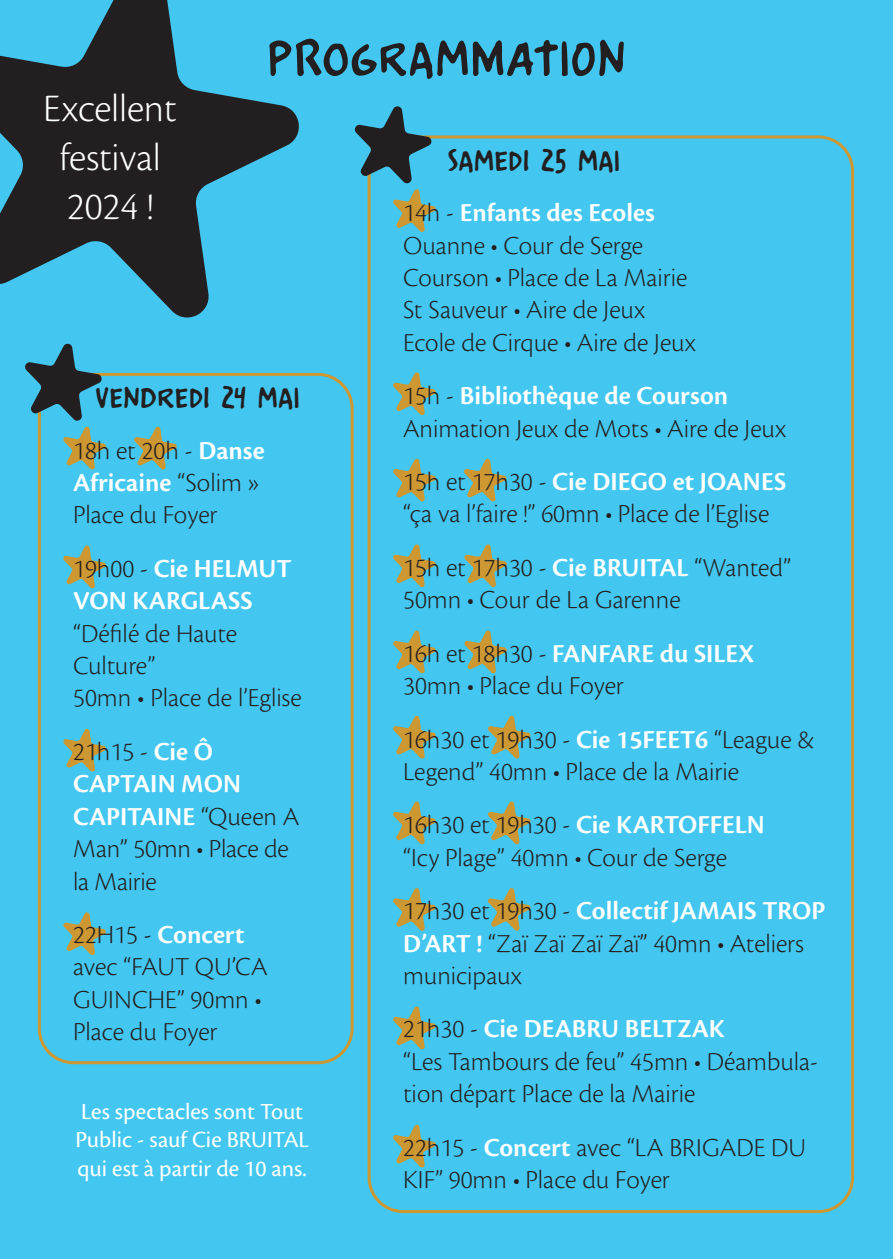
<style>
.page{position:relative;width:893px;height:1259px;background:#43c7f0}
.page>*{position:absolute;margin:0;border:0;box-sizing:border-box;transform-origin:0 0}
.Titre{font:51px "Minute";color:#231f20}
.Texte_courant{font:300 40.5px/48.6px "Cronos Pro";letter-spacing:-.005em;color:#fff;text-align:center}
.Titre-2{font:30px "Minute";letter-spacing:-.01em;color:#231f20}
.Texte_courant-2{font:300 27px/32.4px "Cronos Pro";color:#231f20}
.Texte_courant-3{font:600 27px/32.4px "Cronos Pro";color:#fff}
.Texte_courant-4{font:24px/28.8px "Cronos Pro";color:#fff}
.s1{font-weight:600;color:#fff}
.s2{font-weight:300;color:#231f20}
</style>
<div class="page">
<div style="left:368px;top:135px;width:486px;height:1078px;border:3px solid #cd9732;border-radius:34px"></div>
<div style="left:38px;top:373px;width:316px;height:691px;border:3px solid #cd9732;border-radius:34px"></div>
<svg style="left:393px;top:372px;width:43px;height:44px"></svg>
<svg style="left:393px;top:1124px;width:43px;height:44px"></svg>
<svg style="left:393px;top:458px;width:43px;height:44px"></svg>
<svg style="left:464px;top:458px;width:43px;height:44px"></svg>
<svg style="left:25px;top:343px;width:82px;height:127px"></svg>
<svg style="left:134px;top:426px;width:43px;height:44px"></svg>
<svg style="left:393px;top:544px;width:43px;height:44px"></svg>
<svg style="left:464px;top:544px;width:43px;height:44px"></svg>
<svg style="left:393px;top:630px;width:43px;height:44px"></svg>
<svg style="left:464px;top:630px;width:43px;height:44px"></svg>
<svg style="left:393px;top:715px;width:43px;height:44px"></svg>
<svg style="left:488px;top:715px;width:43px;height:44px"></svg>
<svg style="left:393px;top:801px;width:43px;height:44px"></svg>
<svg style="left:488px;top:801px;width:43px;height:44px"></svg>
<svg style="left:393px;top:888px;width:43px;height:43px"></svg>
<svg style="left:488px;top:888px;width:43px;height:43px"></svg>
<svg style="left:393px;top:1006px;width:43px;height:44px"></svg>
<svg style="left:63px;top:545px;width:43px;height:44px"></svg>
<svg style="left:63px;top:729px;width:43px;height:43px"></svg>
<svg style="left:63px;top:912px;width:43px;height:43px"></svg>
<svg style="left:0;top:0;width:299px;height:318px;fill:#231f20"></svg>
<svg style="left:354px;top:106px;width:82px;height:127px"></svg>
<p class="Titre" style="left:267px;top:19px;width:361px">PROGRAMMATION</p>
<p class="Texte_courant" style="left:43px;top:84px;width:135px">Excellent festival<br>2024 !</p>
<p class="Titre-2" style="left:95px;top:375px;width:206px">VENDREDI 24 MAI</p>
<p class="Texte_courant-2" style="left:73px;top:434px;width:193px">18h et 20h - <span class="s1">Danse<br>Africaine</span> “Solim »<br>Place du Foyer</p>
<p class="Texte_courant-3" style="left:73px;top:552px;width:220px"><span class="s2">19h00 -</span> Cie HELMUT<br>VON KARGLASS</p>
<p class="Texte_courant-2" style="left:73px;top:617px;width:165px">“Défilé de Haute<br>Culture”</p>
<p class="Texte_courant-2" style="left:73px;top:681px;width:230px">50mn • Place de l’Eglise</p>
<p class="Texte_courant-2" style="left:73px;top:735px;width:228px">21h15 - <span class="s1">Cie Ô<br>CAPTAIN MON<br>CAPITAINE</span> “Queen A<br>Man” 50mn • Place de la Mairie</p>
<p class="Texte_courant-2" style="left:73px;top:918px;width:196px">22H15 - <span class="s1">Concert </span>avec “FAUT QU’CA<br>GUINCHE” 90mn •<br>Place du Foyer</p>
<p class="Texte_courant-4" style="left:75px;top:1096px;width:235px">Les spectacles sont Tout<br>Public - sauf Cie BRUITAL qui est à partir de 10 ans.</p>
<p class="Titre-2" style="left:447px;top:137px;width:175px">SAMEDI 25 MAI</p>
<p class="Texte_courant-3" style="left:403px;top:197px;width:253px"><span class="s2">14h -</span> Enfants des Ecoles</p>
<p class="Texte_courant-2" style="left:403px;top:229px;width:242px">Ouanne • Cour de Serge</p>
<p class="Texte_courant-2" style="left:403px;top:261px;width:286px">Courson • Place de La Mairie</p>
<p class="Texte_courant-2" style="left:403px;top:294px;width:244px">St Sauveur • Aire de Jeux</p>
<p class="Texte_courant-2" style="left:403px;top:326px;width:294px">Ecole de Cirque • Aire de Jeux</p>
<p class="Texte_courant-3" style="left:403px;top:380px;width:327px"><span class="s2">15h -</span> Bibliothèque de Courson</p>
<p class="Texte_courant-2" style="left:403px;top:412px;width:385px">Animation Jeux de Mots • Aire de Jeux</p>
<p class="Texte_courant-3" style="left:403px;top:466px;width:385px"><span class="s2">15h et 17h30 -</span> Cie DIEGO et JOANES</p>
<p class="Texte_courant-2" style="left:403px;top:498px;width:368px">“ça va l’faire !” 60mn • Place de l’Eglise</p>
<p class="Texte_courant-2" style="left:403px;top:551px;width:389px">15h et 17h30 - <span class="s1">Cie BRUITAL</span> “Wanted”<br>50mn • Cour de La Garenne</p>
<p class="Texte_courant-3" style="left:403px;top:637px;width:353px"><span class="s2">16h et 18h30 -</span> FANFARE du SILEX</p>
<p class="Texte_courant-2" style="left:403px;top:669px;width:222px">30mn • Place du Foyer</p>
<p class="Texte_courant-2" style="left:403px;top:723px;width:413px">16h30 et 19h30 - <span class="s1">Cie 15FEET6</span> “League &amp;<br>Legend” 40mn • Place de la Mairie</p>
<p class="Texte_courant-2" style="left:403px;top:808px;width:363px">16h30 et 19h30 - <span class="s1">Cie KARTOFFELN</span></p>
<p class="Texte_courant-2" style="left:403px;top:841px;width:325px">“Icy Plage” 40mn • Cour de Serge</p>
<p class="Texte_courant-2" style="left:403px;top:894px;width:424px">17h30 et 19h30 - <span class="s1">Collectif JAMAIS TROP<br>D’ART !</span> “Zaï Zaï Zaï Zaï” 40mn • Ateliers municipaux</p>
<p class="Texte_courant-3" style="left:403px;top:1013px;width:323px"><span class="s2">21h30 -</span> Cie DEABRU BELTZAK</p>
<p class="Texte_courant-2" style="left:403px;top:1045px;width:416px">“Les Tambours de feu” 45mn • Déambula&shy;tion départ Place de la Mairie</p>
<p class="Texte_courant-2" style="left:403px;top:1131px;width:404px">22h15 - <span class="s1">Concert</span> avec “LA BRIGADE DU<br>KIF” 90mn • Place du Foyer</p>
</div>
